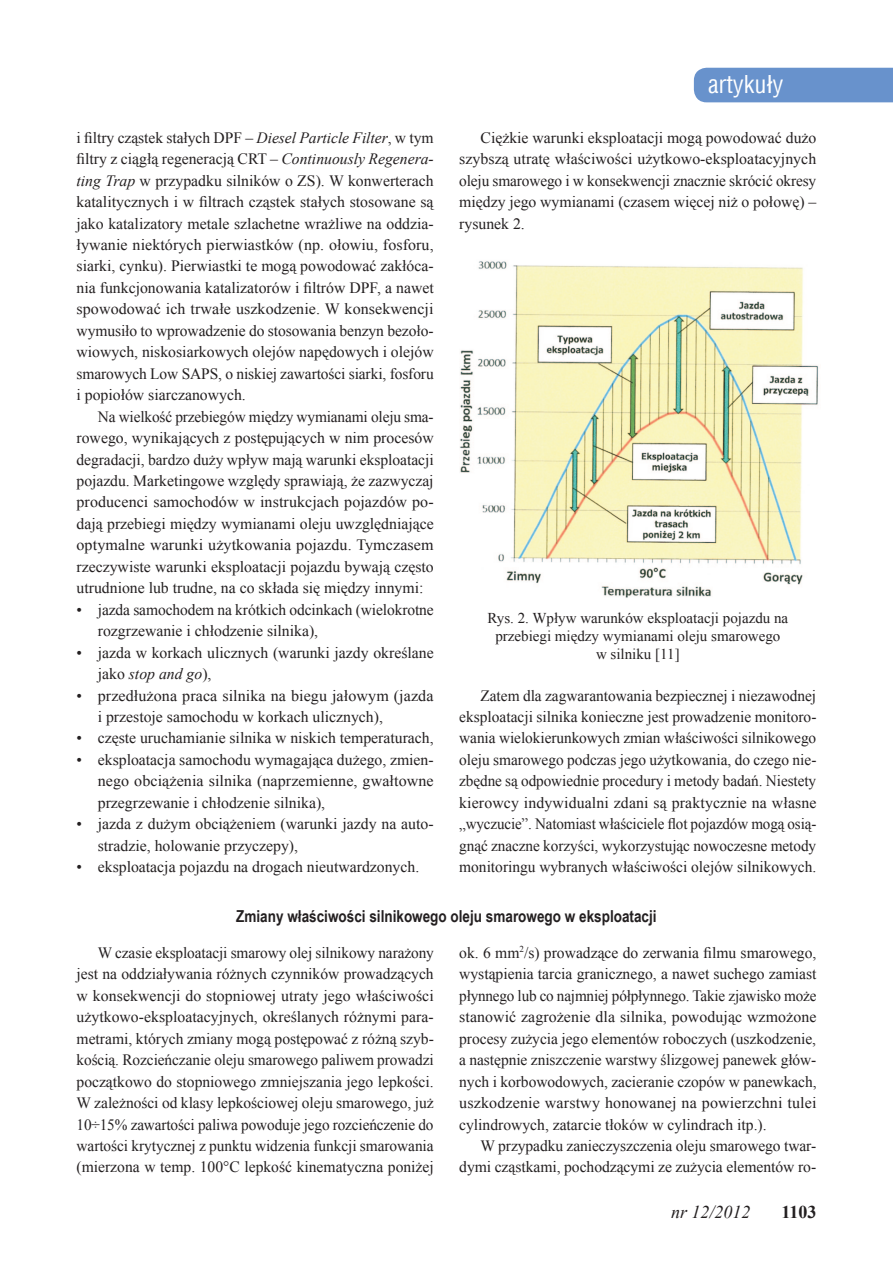
<style>
.page{position:relative;width:893px;height:1263px;background:#fff}
.page>*{position:absolute;margin:0;border:0;box-sizing:border-box;transform-origin:0 0}
.t1{font:24px "Switzerland Condensed";color:#fff}
.t2{font:italic 18px "Times New Roman";color:#231f20}
.t3{font:700 18px "Times New Roman";color:#231f20}
.t4{font:700 16.5px "Arial Narrow";color:#231f20}
.t5{font:15.75px/21.5px "Times New Roman";color:#231f20;text-align:justify}
.t6{font:15px/18px "Times New Roman";color:#231f20;text-align:center}
.s1{font-style:italic}
</style>
<div class="page">
<div style="left:694px;top:68px;width:199px;height:34px;background:#6892cc"></div>
<img style="left:460px;top:261px;width:359px;height:337px">
<h1 class="t1" style="left:708px;top:70px;width:77px">artykuły</h1>
<p class="t5" style="left:459px;top:126px;width:359px;text-indent:21px">Ciężkie warunki eksploatacji mogą powodować dużo szybszą utratę właściwości użytkowo-eksploatacyjnych oleju smarowego i w konsekwencji znacznie skrócić okresy między jego wymianami (czasem więcej niż o połowę) – rysunek 2.</p>
<p class="t5" style="left:77px;top:127px;width:359px">i filtry cząstek stałych DPF – <span class="s1">Diesel Particle Filter</span>, w tym filtry z ciągłą regeneracją CRT – <span class="s1">Continuously Regenera&shy;ting Trap</span> w przypadku silników o ZS). W konwerterach katalitycznych i w filtrach cząstek stałych stosowane są jako katalizatory metale szlachetne wrażliwe na oddzia&shy;ływanie niektórych pierwiastków (np. ołowiu, fosforu, siarki, cynku). Pierwiastki te mogą powodować zakłóca&shy;nia funkcjonowania katalizatorów i filtrów DPF, a nawet spowodować ich trwałe uszkodzenie. W konsekwencji wymusiło to wprowadzenie do stosowania benzyn bezoło&shy;wiowych, niskosiarkowych olejów napędowych i olejów smarowych Low SAPS, o niskiej zawartości siarki, fosforu i popiołów siarczanowych.</p>
<p class="t5" style="left:77px;top:405px;width:359px;text-indent:21px">Na wielkość przebiegów między wymianami oleju sma&shy;rowego, wynikających z postępujących w nim procesów degradacji, bardzo duży wpływ mają warunki eksploatacji pojazdu. Marketingowe względy sprawiają, że zazwyczaj producenci samochodów w instrukcjach pojazdów po&shy;dają przebiegi między wymianami oleju uwzględniające optymalne warunki użytkowania pojazdu. Tymczasem rzeczywiste warunki eksploatacji pojazdu bywają często utrudnione lub trudne, na co składa się między innymi:</p>
<p class="t5" style="left:98px;top:598px;width:337px;text-indent:-21px">• jazda samochodem na krótkich odcinkach (wielokrotne rozgrzewanie i chłodzenie silnika),</p>
<p class="t5" style="left:98px;top:641px;width:337px;text-indent:-21px">• jazda w korkach ulicznych (warunki jazdy określane jako <span class="s1">stop and go</span>),</p>
<p class="t5" style="left:98px;top:684px;width:337px;text-indent:-21px">• przedłużona praca silnika na biegu jałowym (jazda i przestoje samochodu w korkach ulicznych),</p>
<p class="t5" style="left:77px;top:727px;width:359px">• częste uruchamianie silnika w niskich temperaturach,</p>
<p class="t5" style="left:98px;top:749px;width:337px;text-indent:-21px">• eksploatacja samochodu wymagająca dużego, zmien&shy;nego obciążenia silnika (naprzemienne, gwałtowne przegrzewanie i chłodzenie silnika),</p>
<p class="t5" style="left:98px;top:813px;width:337px;text-indent:-21px">• jazda z dużym obciążeniem (warunki jazdy na auto&shy;stradzie, holowanie przyczepy),</p>
<p class="t5" style="left:77px;top:856px;width:344px">• eksploatacja pojazdu na drogach nieutwardzonych.</p>
<p class="t6" style="left:487px;top:609px;width:302px">Rys. 2. Wpływ warunków eksploatacji pojazdu na przebiegi między wymianami oleju smarowego<br>w silniku [11]</p>
<p class="t5" style="left:459px;top:684px;width:359px;text-indent:21px">Zatem dla zagwarantowania bezpiecznej i niezawodnej eksploatacji silnika konieczne jest prowadzenie monitoro&shy;wania wielokierunkowych zmian właściwości silnikowego oleju smarowego podczas jego użytkowania, do czego nie&shy;zbędne są odpowiednie procedury i metody badań. Niestety kierowcy indywidualni zdani są praktycznie na własne „wyczucie”. Natomiast właściciele flot pojazdów mogą osią&shy;gnąć znaczne korzyści, wykorzystując nowoczesne metody monitoringu wybranych właściwości olejów silnikowych.</p>
<p class="t4" style="left:236px;top:904px;width:422px">Zmiany właściwości silnikowego oleju smarowego w eksploatacji</p>
<p class="t5" style="left:77px;top:942px;width:359px;text-indent:21px">W czasie eksploatacji smarowy olej silnikowy narażony jest na oddziaływania różnych czynników prowadzących w konsekwencji do stopniowej utraty jego właściwości użytkowo-eksploatacyjnych, określanych różnymi para&shy;metrami, których zmiany mogą postępować z różną szyb&shy;kością. Rozcieńczanie oleju smarowego paliwem prowadzi początkowo do stopniowego zmniejszania jego lepkości.<br>W zależności od klasy lepkościowej oleju smarowego, już 10÷15% zawartości paliwa powoduje jego rozcieńczenie do wartości krytycznej z punktu widzenia funkcji smarowania (mierzona w temp. 100°C lepkość kinematyczna poniżej</p>
<p class="t5" style="left:459px;top:942px;width:359px">ok. 6 mm<sup>2</sup>/s) prowadzące do zerwania filmu smarowego, wystąpienia tarcia granicznego, a nawet suchego zamiast płynnego lub co najmniej półpłynnego. Takie zjawisko może stanowić zagrożenie dla silnika, powodując wzmożone procesy zużycia jego elementów roboczych (uszkodzenie, a następnie zniszczenie warstwy ślizgowej panewek głów&shy;nych i korbowodowych, zacieranie czopów w panewkach, uszkodzenie warstwy honowanej na powierzchni tulei cylindrowych, zatarcie tłoków w cylindrach itp.).</p>
<p class="t5" style="left:459px;top:1135px;width:359px;text-align:right">W przypadku zanieczyszczenia oleju smarowego twar&shy;dymi cząstkami, pochodzącymi ze zużycia elementów ro-</p>
<p class="t2" style="left:671px;top:1200px;width:81px">nr 12/2012</p>
<p class="t3" style="left:781px;top:1199px;width:37px">1103</p>
</div>
